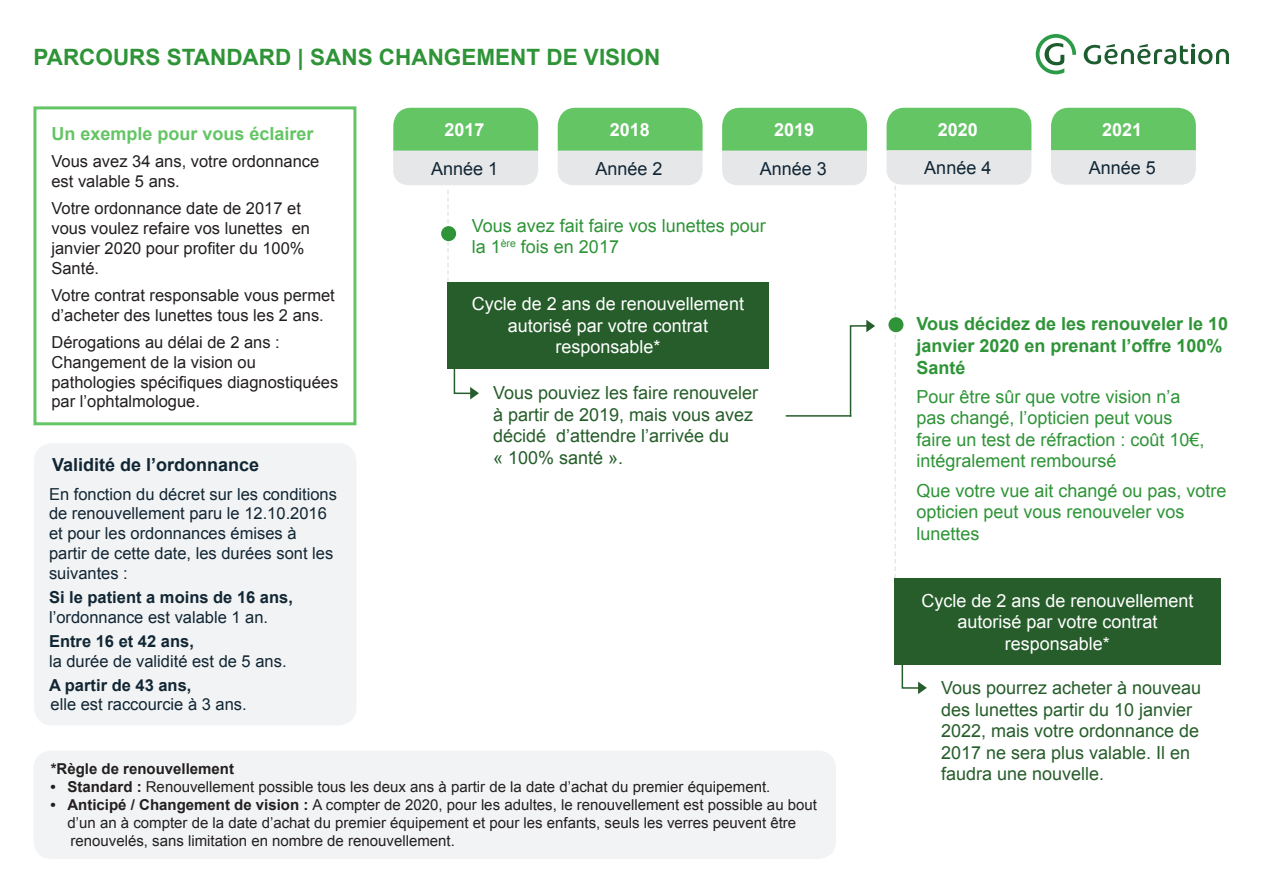
<style>
.page{position:relative;width:1263px;height:893px;background:#fff}
.page>*{position:absolute;margin:0;border:0;box-sizing:border-box;transform-origin:0 0}
.t1{font:700 22.5px "Arial";color:#2e9437}
.t2{font:18px/21.6px "Arial";color:#2e9437}
.t3{font:18px/21.6px "Arial";color:#265d2a}
.t4{font:18px/21.6px "Arial";color:#fff;text-align:center}
.t5{font:700 18px/21.6px "Arial";color:#2e9437}
.t6{font:18px "Arial";color:#112634}
.t7{font:700 18px "Arial";color:#64c564}
.t8{font:700 18px "Arial";color:#112634}
.t9{font:700 18px "Arial";color:#fff}
.t10{font:16.5px/19.8px "Arial";color:#231f20}
.t11{font:16.5px/19.8px "Arial";color:#112634}
.t12{font:700 16.5px "Arial";color:#112634}
.t13{font:15px/18px "Arial";color:#231f20}
.t14{font:700 15px "Arial";color:#231f20}
.s1{font-weight:700}
</style>
<div class="page">
<svg style="left:1036px;top:34px;width:40px;height:40px"></svg>
<svg style="left:1084px;top:44px;width:145px;height:20px"></svg>
<svg style="left:901px;top:665px;width:26px;height:29px"></svg>
<svg style="left:453px;top:368px;width:26px;height:31px"></svg>
<svg style="left:1051px;top:108px;width:145px;height:77px;background:#a0d5a2"></svg>
<svg style="left:722px;top:108px;width:145px;height:77px;background:#a0d5a1"></svg>
<svg style="left:558px;top:108px;width:145px;height:77px;background:#a0d5a1"></svg>
<div style="left:33px;top:106px;width:323px;height:319px;border:3px solid #64c564"></div>
<div style="left:34px;top:443px;width:322px;height:282px;background:#f2f3f4;border-radius:18px"></div>
<svg style="left:393px;top:108px;width:145px;height:174px"></svg>
<div style="left:447px;top:282px;width:322px;height:86px;background:#265d2a"></div>
<svg style="left:886px;top:108px;width:145px;height:470px"></svg>
<div style="left:441px;top:226px;width:15px;height:15px;background:#2e9437;border-radius:50%"></div>
<div style="left:888px;top:317px;width:15px;height:15px;background:#2e9437;border-radius:50%"></div>
<div style="left:894px;top:578px;width:327px;height:87px;background:#265d2a"></div>
<svg style="left:849px;top:320px;width:26px;height:97px"></svg>
<hr style="left:786px;top:415px;width:65px;height:2px;background:#265d2a">
<div style="left:33px;top:750px;width:803px;height:109px;background:#f2f3f4;border-radius:18px"></div>
<p class="t1" style="left:33px;top:42px;width:628px">PARCOURS STANDARD | SANS CHANGEMENT DE VISION</p>
<p class="t9" style="left:444px;top:118px;width:42px">2017</p>
<p class="t9" style="left:610px;top:118px;width:42px">2018</p>
<p class="t9" style="left:774px;top:118px;width:42px">2019</p>
<p class="t9" style="left:938px;top:118px;width:42px">2020</p>
<p class="t9" style="left:1102px;top:118px;width:42px">2021</p>
<p class="t6" style="left:431px;top:156px;width:69px">Année 1</p>
<p class="t6" style="left:595px;top:156px;width:69px">Année 2</p>
<p class="t6" style="left:760px;top:156px;width:69px">Année 3</p>
<p class="t6" style="left:924px;top:156px;width:69px">Année 4</p>
<p class="t6" style="left:1089px;top:156px;width:69px">Année 5</p>
<p class="t7" style="left:51px;top:121px;width:264px">Un exemple pour vous éclairer</p>
<p class="t10" style="left:51px;top:151px;width:269px">Vous avez 34 ans, votre ordonnance est valable 5 ans.</p>
<p class="t10" style="left:51px;top:199px;width:260px">Votre ordonnance date de 2017 et vous voulez refaire vos lunettes en janvier 2020 pour profiter du 100%<br>Santé.</p>
<p class="t10" style="left:51px;top:285px;width:285px">Votre contrat responsable vous permet d’acheter des lunettes tous les 2 ans.</p>
<p class="t10" style="left:51px;top:332px;width:230px">Dérogations au délai de 2 ans :</p>
<p class="t10" style="left:51px;top:352px;width:288px">Changement de la vision ou pathologies spécifiques diagnostiquées par l’ophtalmologue.</p>
<p class="t2" style="left:472px;top:215px;width:296px">Vous avez fait faire vos lunettes pour la 1<sup>ère</sup> fois en 2017</p>
<p class="t4" style="left:472px;top:293px;width:274px">Cycle de 2 ans de renouvellement autorisé par votre contrat responsable*</p>
<p class="t5" style="left:916px;top:314px;width:313px">Vous décidez de les renouveler le 10 janvier 2020 en prenant l’offre 100%<br>Santé</p>
<p class="t2" style="left:916px;top:386px;width:290px">Pour être sûr que votre vision n’a pas changé, l’opticien peut vous faire un test de réfraction : coût 10€, intégralement remboursé</p>
<p class="t2" style="left:916px;top:480px;width:312px">Que votre vue ait changé ou pas, votre opticien peut vous renouveler vos lunettes</p>
<p class="t3" style="left:493px;top:382px;width:267px">Vous pouviez les faire renouveler à partir de 2019, mais vous avez décidé d’attendre l’arrivée du<br>« 100% santé ».</p>
<p class="t8" style="left:52px;top:453px;width:209px">Validité de l’ordonnance</p>
<p class="t11" style="left:49px;top:484px;width:289px">En fonction du décret sur les conditions de renouvellement paru le 12.10.2016 et pour les ordonnances émises à partir de cette date, les durées sont les suivantes :</p>
<p class="t11" style="left:49px;top:587px;width:245px"><span class="s1">Si le patient a moins de 16 ans, </span>l’ordonnance est valable 1 an.</p>
<p class="t11" style="left:49px;top:631px;width:239px"><span class="s1">Entre 16 et 42 ans,<br></span>la durée de validité est de 5 ans.</p>
<p class="t12" style="left:49px;top:674px;width:144px">A partir de 43 ans,</p>
<p class="t11" style="left:51px;top:695px;width:198px">elle est raccourcie à 3 ans.</p>
<p class="t4" style="left:921px;top:590px;width:274px">Cycle de 2 ans de renouvellement autorisé par votre contrat responsable*</p>
<p class="t3" style="left:941px;top:677px;width:262px">Vous pourrez acheter à nouveau des lunettes partir du 10 janvier<br>2022, mais votre ordonnance de<br>2017 ne sera plus valable. Il en faudra une nouvelle.</p>
<p class="t14" style="left:51px;top:759px;width:185px">*Règle de renouvellement</p>
<p class="t13" style="left:50px;top:778px;width:721px"><span class="s1">• Standard :</span> Renouvellement possible tous les deux ans à partir de la date d’achat du premier équipement.</p>
<p class="t13" style="left:67px;top:796px;width:751px;text-indent:-17px"><span class="s1">• Anticipé / Changement de vision :</span> A compter de 2020, pour les adultes, le renouvellement est possible au bout d’un an à compter de la date d’achat du premier équipement et pour les enfants, seuls les verres peuvent être renouvelés, sans limitation en nombre de renouvellement.</p>
</div>
